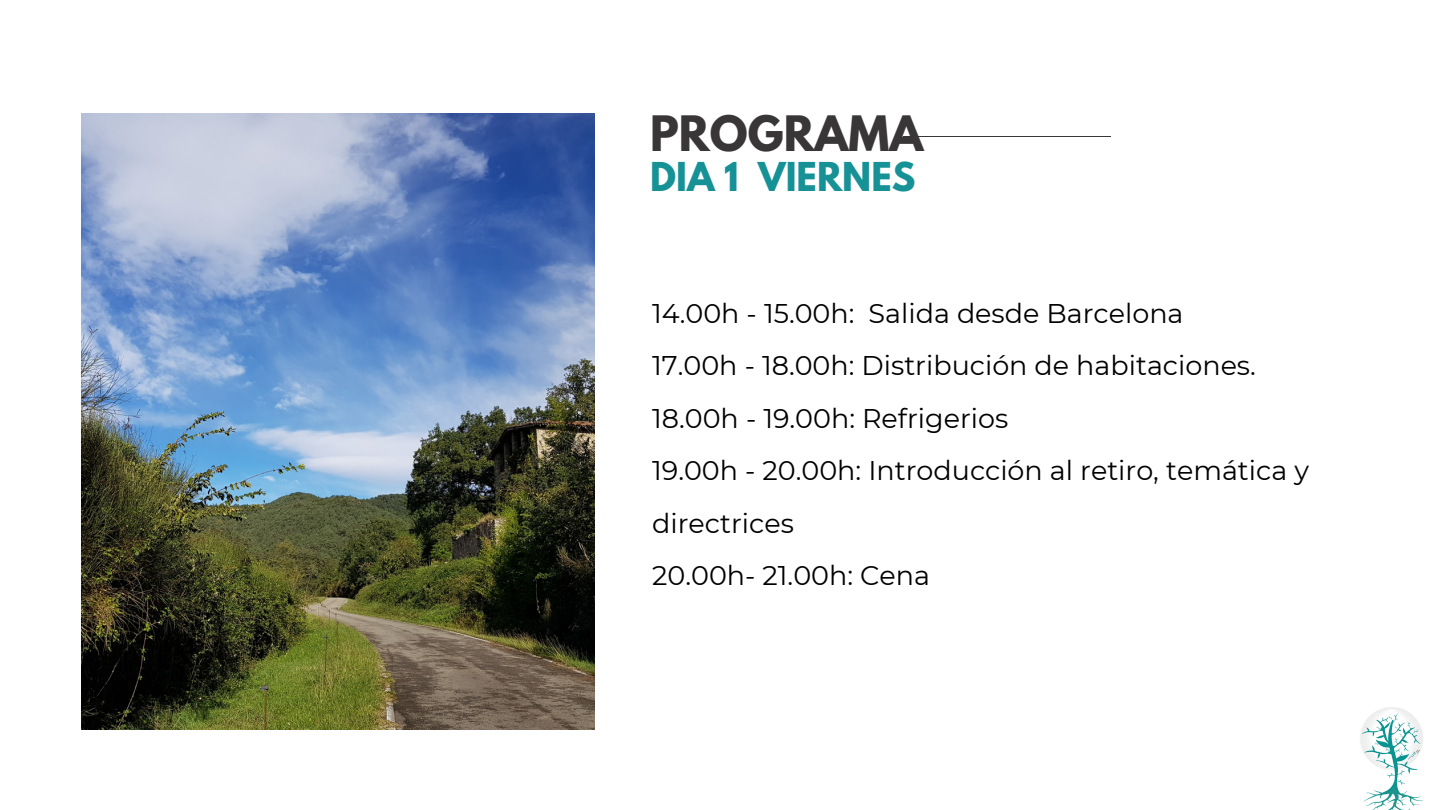
<style>
.page{position:relative;width:1440px;height:810px;background:#fff}
.page>*{position:absolute;margin:0;border:0;box-sizing:border-box;transform-origin:0 0}
.t1{font:700 43.2px "League Spartan";color:#393638}
.t2{font:700 35.2px "League Spartan";color:#169196}
.t3{font:27px/52.5px "Montserrat";color:#000}
</style>
<div class="page">
<img style="left:81px;top:113px;width:514px;height:616px">
<hr style="left:903px;top:136px;width:207px;height:1px;background:#393638">
<img style="left:1360px;top:707px;width:64px;height:103px">
<p class="t1" style="left:650px;top:112px;width:275px">PROGRAMA</p>
<p class="t2" style="left:650px;top:160px;width:267px">DIA 1 VIERNES</p>
<p class="t3" style="left:652px;top:287px;width:533px">14.00h - 15.00h: Salida desde Barcelona</p>
<p class="t3" style="left:652px;top:339px;width:605px">17.00h - 18.00h: Distribución de habitaciones.</p>
<p class="t3" style="left:652px;top:392px;width:358px">18.00h - 19.00h: Refrigerios</p>
<p class="t3" style="left:652px;top:444px;width:658px">19.00h - 20.00h: Introducción al retiro, temática y directrices</p>
<p class="t3" style="left:652px;top:549px;width:279px">20.00h- 21.00h: Cena</p>
</div>
